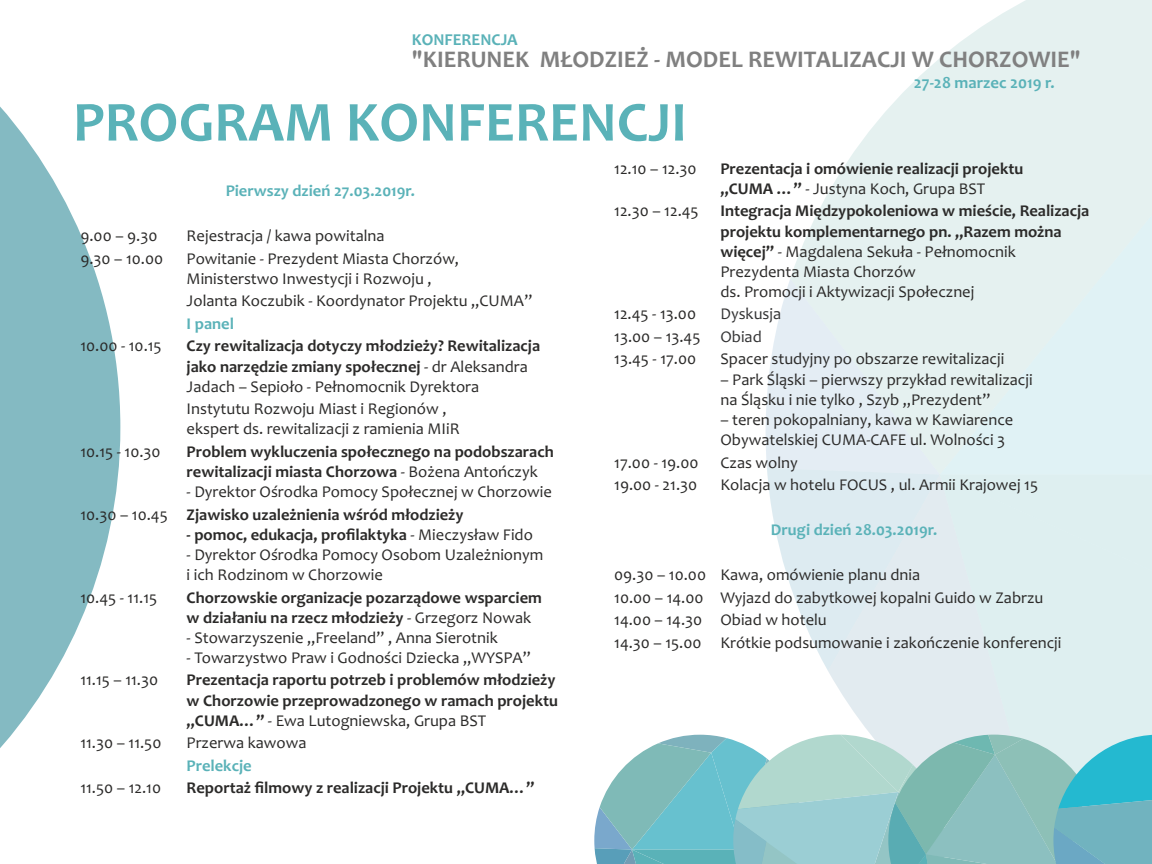
<style>
.page{position:relative;width:1152px;height:864px;background:#fff}
.page>*{position:absolute;margin:0;border:0;box-sizing:border-box;transform-origin:0 0}
.t1{font:700 57px "Candara";color:#5ab2b8}
.t2{font:700 24px "Candara";color:#808080}
.t3{font:700 16.8px "Candara";color:#5ab2b8}
.t4{font:16.5px/22.5px "Candara";color:#2b2a29}
.t5{font:700 16.5px/20.1px "Candara";color:#2b2a29}
.t6{font:700 16.5px "Candara";color:#5ab2b8}
.s1{font-weight:400}
.s2{font-weight:700}
.s3{color:#343435}
</style>
<div class="page">
<svg style="left:0;top:106px;width:120px;height:642px;fill:#84bac2"></svg>
<svg style="left:766px;top:280px;width:62px;height:390px"></svg>
<div style="left:828px;top:475px;width:112px;height:260px;background:#e2ebf0"></div>
<div style="left:940px;top:475px;width:212px;height:260px;background:#deeff0"></div>
<svg style="left:790px;top:0;width:362px;height:475px;background:#e7f2f3"></svg>
<svg style="left:594px;top:735px;width:558px;height:129px;background:#8ac5c9"></svg>
<p class="t3" style="left:412px;top:33px;width:107px">KONFERENCJA</p>
<h2 class="t2" style="left:412px;top:50px;width:671px">"KIERUNEK MŁODZIEŻ - MODEL REWITALIZACJI W CHORZOWIE"</h2>
<h1 class="t1" style="left:73px;top:99px;width:616px">PROGRAM KONFERENCJI</h1>
<p class="t3" style="left:914px;top:76px;width:142px">27-28 marzec 2019 r.</p>
<p class="t6" style="left:226px;top:184px;width:191px">Pierwszy dzień 27.03.2019r.</p>
<p class="t4" style="left:80px;top:226px;width:79px">9.00 – 9.30</p>
<p class="t4" style="left:187px;top:226px;width:200px">Rejestracja / kawa powitalna</p>
<p class="t4" style="left:80px;top:249px;width:84px">9.30 – 10.00</p>
<p class="t4" style="left:187px;top:250px;width:274px;line-height:20.1px">Powitanie - Prezydent Miasta Chorzów,<br>Ministerstwo Inwestycji i Rozwoju ,</p>
<p class="t4" style="left:187px;top:291px;width:347px">Jolanta Koczubik - Koordynator Projektu „CUMA”</p>
<p class="t6" style="left:187px;top:317px;width:49px">I panel</p>
<p class="t4" style="left:80px;top:336px;width:83px">10.00 - 10.15</p>
<p class="t5" style="left:187px;top:338px;width:355px">Czy rewitalizacja dotyczy młodzieży? Rewitalizacja jako narzędzie zmiany społecznej <span class="s1">- dr Aleksandra<br>Jadach – Sepioło - Pełnomocnik Dyrektora</span></p>
<p class="t4" style="left:187px;top:400px;width:275px;line-height:20.1px">Instytutu Rozwoju Miast i Regionów , ekspert ds. rewitalizacji z ramienia MIiR</p>
<p class="t4" style="left:80px;top:442px;width:82px">10.15 - 10.30</p>
<p class="t5" style="left:187px;top:443px;width:369px">Problem wykluczenia społecznego na podobszarach rewitalizacji miasta Chorzowa <span class="s1">- Bożena Antończyk</span></p>
<p class="t4" style="left:80px;top:482px;width:473px;text-indent:106px">- Dyrektor Ośrodka Pomocy Społecznej w Chorzowie<br>10.30 – 10.45 <span class="s2">Zjawisko uzależnienia wśród młodzieży</span></p>
<p class="t5" style="left:187px;top:526px;width:348px">- pomoc, edukacja, profilaktyka <span class="s1">- Mieczysław Fido</span></p>
<p class="t4" style="left:187px;top:546px;width:358px;line-height:20.1px">- Dyrektor Ośrodka Pomocy Osobom Uzależnionym i ich Rodzinom w Chorzowie</p>
<p class="t4" style="left:80px;top:588px;width:78px">10.45 - 11.15</p>
<p class="t5" style="left:187px;top:589px;width:357px">Chorzowskie organizacje pozarządowe wsparciem w działaniu na rzecz młodzieży <span class="s1">- Grzegorz Nowak</span></p>
<p class="t4" style="left:187px;top:628px;width:313px">- Stowarzyszenie „Freeland” , Anna Sierotnik</p>
<p class="t4" style="left:187px;top:648px;width:346px">- Towarzystwo Praw i Godności Dziecka „WYSPA”</p>
<p class="t4" style="left:80px;top:670px;width:79px">11.15 – 11.30</p>
<p class="t5" style="left:187px;top:672px;width:373px">Prezentacja raportu potrzeb i problemów młodzieży w Chorzowie przeprowadzonego w ramach projektu „CUMA…” <span class="s1">- Ewa Lutogniewska, Grupa BST</span></p>
<p class="t4" style="left:80px;top:733px;width:83px">11.30 – 11.50</p>
<p class="t4" style="left:187px;top:733px;width:121px">Przerwa kawowa</p>
<p class="t6" style="left:187px;top:759px;width:66px">Prelekcje</p>
<p class="t4" style="left:80px;top:778px;width:82px">11.50 – 12.10</p>
<p class="t5" style="left:187px;top:779px;width:349px">Reportaż filmowy z realizacji Projektu „CUMA…”</p>
<p class="t4" style="left:614px;top:159px;width:84px">12.10 – 12.30</p>
<p class="t5" style="left:720px;top:160px;width:304px">Prezentacja i omówienie realizacji projektu „CUMA …” <span class="s1">- Justyna Koch, Grupa BST</span></p>
<p class="t4" style="left:614px;top:201px;width:86px">12.30 – 12.45</p>
<p class="t5" style="left:720px;top:203px;width:370px">Integracja Międzypokoleniowa w mieście, Realizacja projektu komplementarnego pn. „Razem można więcej” <span class="s1">- Magdalena Sekuła - Pełnomocnik Prezydenta Miasta Chorzów<br>ds. Promocji i Aktywizacji Społecznej</span></p>
<p class="t4" style="left:614px;top:305px;width:83px">12.45 - 13.00</p>
<p class="t4" style="left:614px;top:305px;width:168px;text-indent:106px"><span class="s3">Dyskusja<br></span>13.00 – 13.45 <span class="s3">Obiad<br></span>13.45 - 17.00</p>
<p class="t4" style="left:720px;top:350px;width:285px">Spacer studyjny po obszarze rewitalizacji</p>
<p class="t4" style="left:720px;top:371px;width:314px;line-height:20.1px">– Park Śląski – pierwszy przykład rewitalizacji na Śląsku i nie tylko , Szyb „Prezydent”</p>
<p class="t4" style="left:720px;top:411px;width:294px;line-height:20.1px">– teren pokopalniany, kawa w Kawiarence<br>Obywatelskiej CUMA-CAFE ul. Wolności 3</p>
<p class="t4" style="left:614px;top:453px;width:86px">17.00 - 19.00</p>
<p class="t4" style="left:720px;top:453px;width:79px">Czas wolny</p>
<p class="t4" style="left:614px;top:475px;width:85px">19.00 - 21.30</p>
<p class="t4" style="left:720px;top:475px;width:319px">Kolacja w hotelu FOCUS , ul. Armii Krajowej 15</p>
<p class="t6" style="left:771px;top:523px;width:168px">Drugi dzień 28.03.2019r.</p>
<p class="t4" style="left:614px;top:565px;width:449px">09.30 – 10.00 Kawa, omówienie planu dnia<br>10.00 – 14.00 Wyjazd do zabytkowej kopalni Guido w Zabrzu 14.00 – 14.30 Obiad w hotelu<br>14.30 – 15.00 Krótkie podsumowanie i zakończenie konferencji</p>
</div>
